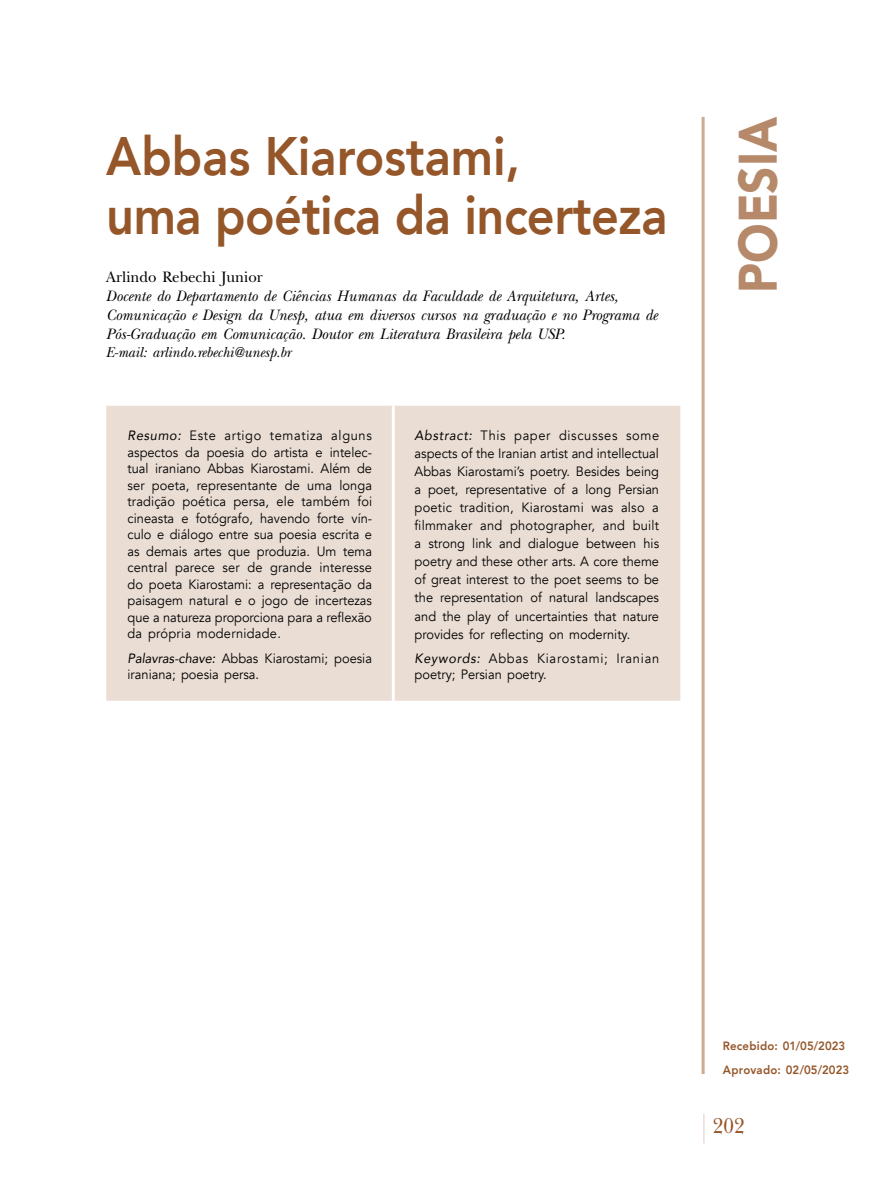
<style>
.page{position:relative;width:893px;height:1191px;background:#fff}
.page>*{position:absolute;margin:0;border:0;box-sizing:border-box;transform-origin:0 0}
.t1{font:800 54px/58.5px "Avenir";letter-spacing:-.01em;color:#955629;scale:.9 1}
.t2{font:900 54px "Avenir";color:#b58969;scale:.88 1}
.t3{font:22.5px "New Baskerville Std";color:#955629;scale:.9 1}
.t4{font:italic 15.75px/18.9px "New Baskerville Std";color:#000;scale:.95 1}
.t5{font:15.75px "New Baskerville Std";color:#000;scale:.95 1}
.t6{font:italic 15px "New Baskerville Std";color:#000;scale:.95 1}
.t7{font:13.5px/16.5px "Avenir";color:#000;text-align:justify;scale:.95 1}
.t8{font:13.5px/16.2px "Avenir";letter-spacing:.06em;color:#000;scale:.95 1}
.t9{font:800 12px/24px "Avenir";letter-spacing:.015em;color:#955629;scale:.95 1}
.s1{font-style:italic}
</style>
<div class="page">
<hr style="left:702px;top:117px;width:3px;height:957px;background:#caab94">
<hr style="left:703px;top:1113px;width:2px;height:30px;background:#eaddd4">
<div style="left:106px;top:406px;width:574px;height:294px;background:#eaddd4"></div>
<hr style="left:392px;top:406px;width:3px;height:294px;background:#fff">
<h1 class="t1" style="left:106px;top:127px;width:625px">Abbas Kiarostami,<br>uma poética da incerteza</h1>
<p class="t5" style="left:106px;top:268px;width:166px">Arlindo Rebechi Junior</p>
<p class="t4" style="left:106px;top:287px;width:582px">Docente do Departamento de Ciências Humanas da Faculdade de Arquitetura, Artes,<br>Comunicação e Design da Unesp, atua em diversos cursos na graduação e no Programa de<br>Pós-Graduação em Comunicação. Doutor em Literatura Brasileira pela USP.</p>
<p class="t6" style="left:106px;top:343px;width:196px">E-mail: arlindo.rebechi@unesp.br</p>
<p class="t7" style="left:128px;top:428px;width:259px"><span class="s1">Resumo:</span> Este artigo tematiza alguns aspectos da poesia do artista e intelec&shy;tual iraniano Abbas Kiarostami. Além de ser poeta, representante de uma longa tradição poética persa, ele também foi cineasta e fotógrafo, havendo forte vín&shy;culo e diálogo entre sua poesia escrita e as demais artes que produzia. Um tema central parece ser de grande interesse do poeta Kiarostami: a representação da paisagem natural e o jogo de incertezas que a natureza proporciona para a reflexão da própria modernidade.</p>
<p class="t7" style="left:128px;top:650px;width:259px"><span class="s1">Palavras-chave:</span> Abbas Kiarostami; poesia iraniana; poesia persa.</p>
<p class="t7" style="left:415px;top:427px;width:259px;line-height:18px"><span class="s1">Abstract:</span> This paper discusses some aspects of the Iranian artist and intellectual Abbas Kiarostami’s poetry. Besides being a poet, representative of a long Persian poetic tradition, Kiarostami was also a filmmaker and photographer, and built a strong link and dialogue between his poetry and these other arts. A core theme of great interest to the poet seems to be the representation of natural landscapes and the play of uncertainties that nature provides for reflecting on modernity.</p>
<p class="t8" style="left:415px;top:650px;width:259px"><span class="s1">Keywords:</span> Abbas Kiarostami; Iranian poetry; Persian poetry.</p>
<h1 class="t2" style="left:712px;top:293px;width:202px;rotate:-90deg">POESIA</h1>
<p class="t9" style="left:723px;top:1033px;width:134px">Recebido: 01/05/2023<br>Aprovado: 02/05/2023</p>
<h2 class="t3" style="left:713px;top:1113px;width:37px">202</h2>
</div>
